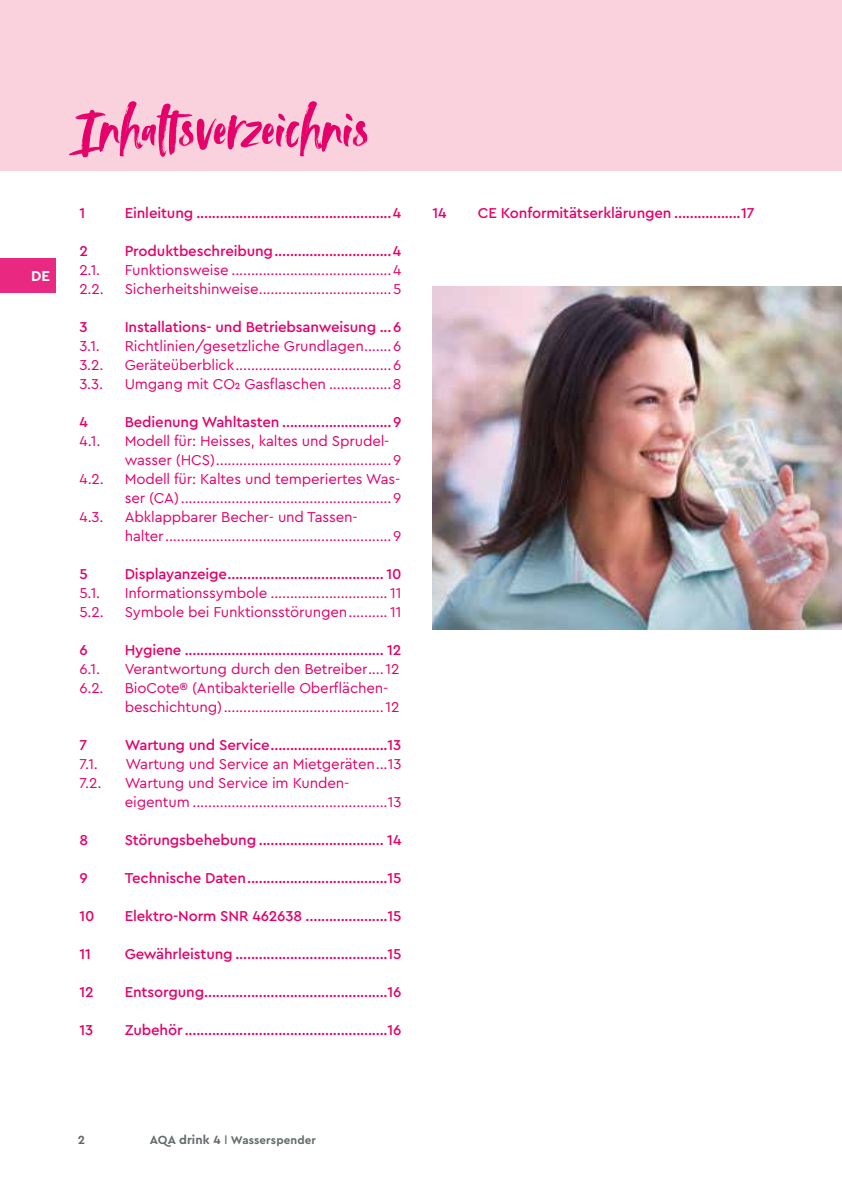
<style>
.page{position:relative;width:842px;height:1191px;background:#fff}
.page>*{position:absolute;margin:0;border:0;box-sizing:border-box;transform-origin:0 0}
.t1{font:60px "Avallon";color:#e5006a}
.t2{font:15px/19px "Cera PRO";letter-spacing:-.01em;color:#e5006a}
.t3{font:500 15px "Cera PRO";letter-spacing:-.01em;color:#e5006a}
.t4{font:700 15px "Cera PRO";color:#fff}
.t5{font:700 12.4px "Cera PRO";color:#656b6d}
.t6{font:700 11.6px "Cera PRO";letter-spacing:.01em;color:#656b6d}
.s1{font-size:12.4px}
.s2{font-weight:500}
</style>
<div class="page">
<div style="left:0;top:258px;width:56px;height:34px;background:#e92981"></div>
<img style="left:432px;top:286px;width:410px;height:343px">
<div style="left:0;top:0;width:842px;height:171px;background:#f9d2de"></div>
<p class="t4" style="left:31px;top:266px;width:20px">DE</p>
<h1 class="t1" style="left:79px;top:89px;width:291px">Inhaltsverzeichnis</h1>
<p class="t3" style="left:79px;top:202px;width:7px">1</p>
<p class="t3" style="left:125px;top:202px;width:278px">Einleitung ..................................................4</p>
<p class="t3" style="left:79px;top:240px;width:10px">2</p>
<p class="t3" style="left:125px;top:240px;width:278px">Produktbeschreibung..............................4</p>
<p class="t2" style="left:79px;top:259px;width:22px">2.1.</p>
<p class="t2" style="left:125px;top:259px;width:278px">Funktionsweise .........................................4</p>
<p class="t2" style="left:79px;top:278px;width:26px">2.2.</p>
<p class="t2" style="left:125px;top:278px;width:278px">Sicherheitshinweise..................................5</p>
<p class="t3" style="left:79px;top:316px;width:10px">3</p>
<p class="t3" style="left:125px;top:316px;width:278px">Installations- und Betriebsanweisung ...6</p>
<p class="t2" style="left:79px;top:335px;width:22px">3.1.</p>
<p class="t2" style="left:125px;top:335px;width:278px">Richtlinien/gesetzliche Grundlagen.......6</p>
<p class="t2" style="left:79px;top:354px;width:26px">3.2.</p>
<p class="t2" style="left:125px;top:354px;width:278px">Geräteüberblick........................................6</p>
<p class="t2" style="left:79px;top:373px;width:25px">3.3.</p>
<p class="t2" style="left:125px;top:373px;width:278px">Umgang mit CO2 Gasflaschen ................8</p>
<p class="t3" style="left:79px;top:412px;width:10px">4</p>
<p class="t3" style="left:125px;top:412px;width:278px">Bedienung Wahltasten ............................9</p>
<p class="t2" style="left:79px;top:430px;width:23px">4.1.</p>
<p class="t2" style="left:125px;top:430px;width:278px">Modell für: Heisses, kaltes und Sprudel&shy;wasser (HCS).............................................9</p>
<p class="t2" style="left:79px;top:468px;width:26px">4.2.</p>
<p class="t2" style="left:125px;top:468px;width:278px">Modell für: Kaltes und temperiertes Was&shy;ser (CA)......................................................9</p>
<p class="t2" style="left:79px;top:506px;width:26px">4.3.</p>
<p class="t2" style="left:125px;top:506px;width:278px">Abklappbarer Becher- und Tassen&shy;halter..........................................................9</p>
<p class="t3" style="left:79px;top:564px;width:10px">5</p>
<p class="t3" style="left:125px;top:564px;width:278px">Displayanzeige........................................ 10</p>
<p class="t2" style="left:79px;top:582px;width:22px">5.1.</p>
<p class="t2" style="left:125px;top:582px;width:278px">Informationssymbole .............................. 11</p>
<p class="t2" style="left:79px;top:601px;width:26px">5.2.</p>
<p class="t2" style="left:125px;top:601px;width:278px">Symbole bei Funktionsstörungen.......... 11</p>
<p class="t3" style="left:79px;top:640px;width:10px">6</p>
<p class="t3" style="left:125px;top:640px;width:278px">Hygiene ................................................... 12</p>
<p class="t2" style="left:79px;top:658px;width:22px">6.1.</p>
<p class="t2" style="left:125px;top:658px;width:276px">Verantwortung durch den Betreiber....12</p>
<p class="t2" style="left:79px;top:677px;width:26px">6.2.</p>
<p class="t2" style="left:125px;top:677px;width:276px">BioCote® (Antibakterielle Oberflächen&shy;beschichtung).........................................12</p>
<p class="t3" style="left:79px;top:735px;width:9px">7</p>
<p class="t3" style="left:125px;top:735px;width:278px">Wartung und Service..............................13</p>
<p class="t2" style="left:79px;top:753px;width:20px">7.1.</p>
<p class="t2" style="left:125px;top:753px;width:277px">Wartung und Service an Mietgeräten...13</p>
<p class="t2" style="left:79px;top:772px;width:24px">7.2.</p>
<p class="t2" style="left:125px;top:772px;width:278px">Wartung und Service im Kunden&shy;eigentum ..................................................13</p>
<p class="t3" style="left:79px;top:830px;width:10px">8</p>
<p class="t3" style="left:125px;top:830px;width:278px">Störungsbehebung ................................ 14</p>
<p class="t3" style="left:79px;top:868px;width:10px">9</p>
<p class="t3" style="left:125px;top:868px;width:278px">Technische Daten....................................15</p>
<p class="t3" style="left:79px;top:906px;width:17px">10</p>
<p class="t3" style="left:125px;top:906px;width:278px">Elektro-Norm SNR 462638 .....................15</p>
<p class="t3" style="left:79px;top:944px;width:13px">11</p>
<p class="t3" style="left:125px;top:944px;width:278px">Gewährleistung .......................................15</p>
<p class="t3" style="left:79px;top:982px;width:16px">12</p>
<p class="t3" style="left:125px;top:982px;width:278px">Entsorgung...............................................16</p>
<p class="t3" style="left:79px;top:1020px;width:15px">13</p>
<p class="t3" style="left:125px;top:1020px;width:278px">Zubehör....................................................16</p>
<p class="t3" style="left:432px;top:203px;width:16px">14</p>
<p class="t3" style="left:478px;top:203px;width:278px">CE Konformitätserklärungen .................17</p>
<p class="t5" style="left:78px;top:1132px;width:9px">2</p>
<p class="t6" style="left:150px;top:1132px;width:168px"><span class="s1">AQA drink 4</span> <span class="s2">l</span> Wasserspender</p>
</div>
